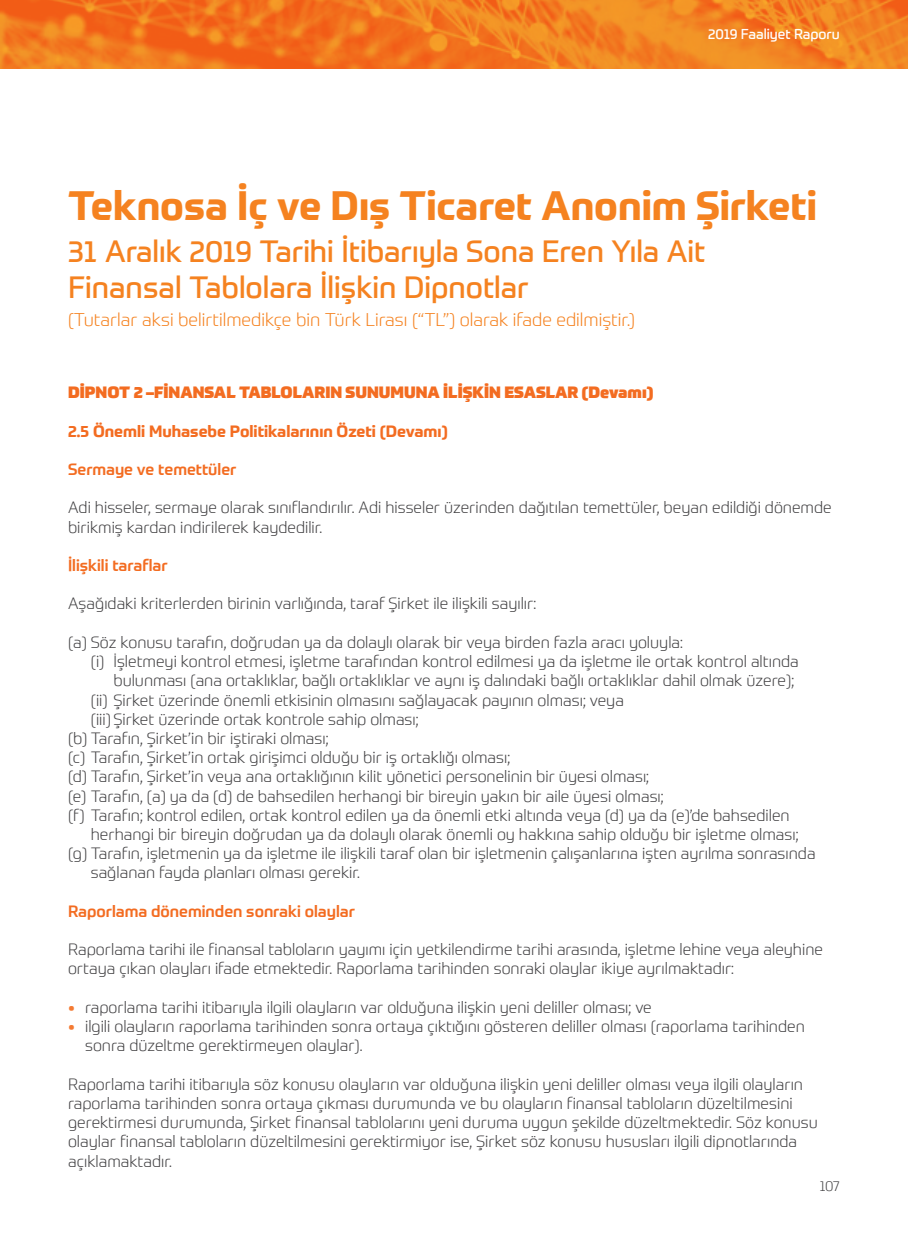
<style>
.page{position:relative;width:908px;height:1248px;background:#fff}
.page>*{position:absolute;margin:0;border:0;box-sizing:border-box;transform-origin:0 0}
.t1{font:700 40px "Prometo";color:#f58220}
.t2{font:30px/36px "Prometo";color:#f58220}
.t3{font:300 18px "Prometo";color:#f58220}
.t4{font:300 16px/19.2px "Prometo";color:#414042}
.t5{font:500 16px "Prometo";color:#f36c21}
.t6{font:900 16px "Prometo";color:#f36c21}
.t7{font:700 16px "Prometo";color:#f36c21}
.t8{font:14px "Prometo";color:#fff}
.t9{font:300 14px "Prometo";color:#414042}
.s1{font-weight:700;color:#f47a32}
</style>
<div class="page">
<svg style="left:0;top:0;width:907px;height:68px;background:#f27b1f"></svg>
<p class="t8" style="left:708px;top:26px;width:133px">2019 Faaliyet Raporu</p>
<h1 class="t1" style="left:68px;top:180px;width:750px">Teknosa İç ve Dış Ticaret Anonim Şirketi</h1>
<h2 class="t2" style="left:68px;top:233px;width:638px">31 Aralık 2019 Tarihi İtibarıyla Sona Eren Yıla Ait<br>Finansal Tablolara İlişkin Dipnotlar</h2>
<p class="t3" style="left:68px;top:308px;width:568px">(Tutarlar aksi belirtilmedikçe bin Türk Lirası (“TL”) olarak ifade edilmiştir.)</p>
<p class="t6" style="left:68px;top:382px;width:586px">DİPNOT 2 –FİNANSAL TABLOLARIN SUNUMUNA İLİŞKİN ESASLAR (Devamı)</p>
<p class="t7" style="left:68px;top:421px;width:381px">2.5 Önemli Muhasebe Politikalarının Özeti (Devamı)</p>
<p class="t5" style="left:68px;top:459px;width:170px">Sermaye ve temettüler</p>
<p class="t4" style="left:68px;top:498px;width:764px">Adi hisseler, sermaye olarak sınıflandırılır. Adi hisseler üzerinden dağıtılan temettüler, beyan edildiği dönemde birikmiş kardan indirilerek kaydedilir.</p>
<p class="t5" style="left:68px;top:555px;width:101px">İlişkili taraflar</p>
<p class="t4" style="left:68px;top:594px;width:469px">Aşağıdaki kriterlerden birinin varlığında, taraf Şirket ile ilişkili sayılır:</p>
<p class="t4" style="left:68px;top:632px;width:616px">(a) Söz konusu tarafın, doğrudan ya da dolaylı olarak bir veya birden fazla aracı yoluyla:</p>
<p class="t4" style="left:91px;top:651px;width:709px">(i) İşletmeyi kontrol etmesi, işletme tarafından kontrol edilmesi ya da işletme ile ortak kontrol altında</p>
<p class="t4" style="left:113px;top:671px;width:681px">bulunması (ana ortaklıklar, bağlı ortaklıklar ve aynı iş dalındaki bağlı ortaklıklar dahil olmak üzere);</p>
<p class="t4" style="left:91px;top:690px;width:534px">(ii) Şirket üzerinde önemli etkisinin olmasını sağlayacak payının olması; veya</p>
<p class="t4" style="left:91px;top:709px;width:329px">(iii) Şirket üzerinde ortak kontrole sahip olması;</p>
<p class="t4" style="left:68px;top:728px;width:262px">(b) Tarafın, Şirket’in bir iştiraki olması;</p>
<p class="t4" style="left:68px;top:747px;width:443px">(c) Tarafın, Şirket’in ortak girişimci olduğu bir iş ortaklığı olması;</p>
<p class="t4" style="left:68px;top:767px;width:582px">(d) Tarafın, Şirket’in veya ana ortaklığının kilit yönetici personelinin bir üyesi olması;</p>
<p class="t4" style="left:68px;top:786px;width:596px">(e) Tarafın, (a) ya da (d) de bahsedilen herhangi bir bireyin yakın bir aile üyesi olması;</p>
<p class="t4" style="left:68px;top:805px;width:722px">(f) Tarafın; kontrol edilen, ortak kontrol edilen ya da önemli etki altında veya (d) ya da (e)’de bahsedilen</p>
<p class="t4" style="left:91px;top:824px;width:709px">herhangi bir bireyin doğrudan ya da dolaylı olarak önemli oy hakkına sahip olduğu bir işletme olması;</p>
<p class="t4" style="left:68px;top:843px;width:748px">(g) Tarafın, işletmenin ya da işletme ile ilişkili taraf olan bir işletmenin çalışanlarına işten ayrılma sonrasında</p>
<p class="t4" style="left:91px;top:863px;width:270px">sağlanan fayda planları olması gerekir.</p>
<p class="t5" style="left:68px;top:901px;width:288px">Raporlama döneminden sonraki olaylar</p>
<p class="t4" style="left:68px;top:939px;width:756px">Raporlama tarihi ile finansal tabloların yayımı için yetkilendirme tarihi arasında, işletme lehine veya aleyhine ortaya çıkan olayları ifade etmektedir. Raporlama tarihinden sonraki olaylar ikiye ayrılmaktadır:</p>
<p class="t4" style="left:68px;top:997px;width:585px"><span class="s1">•</span> raporlama tarihi itibarıyla ilgili olayların var olduğuna ilişkin yeni deliller olması; ve</p>
<p class="t4" style="left:85px;top:1016px;width:720px;text-indent:-17px"><span class="s1">•</span> ilgili olayların raporlama tarihinden sonra ortaya çıktığını gösteren deliller olması (raporlama tarihinden sonra düzeltme gerektirmeyen olaylar).</p>
<p class="t4" style="left:68px;top:1074px;width:751px">Raporlama tarihi itibarıyla söz konusu olayların var olduğuna ilişkin yeni deliller olması veya ilgili olayların raporlama tarihinden sonra ortaya çıkması durumunda ve bu olayların finansal tabloların düzeltilmesini gerektirmesi durumunda, Şirket finansal tablolarını yeni duruma uygun şekilde düzeltmektedir. Söz konusu olaylar finansal tabloların düzeltilmesini gerektirmiyor ise, Şirket söz konusu hususları ilgili dipnotlarında açıklamaktadır.</p>
<p class="t9" style="left:819px;top:1177px;width:22px">107</p>
</div>
